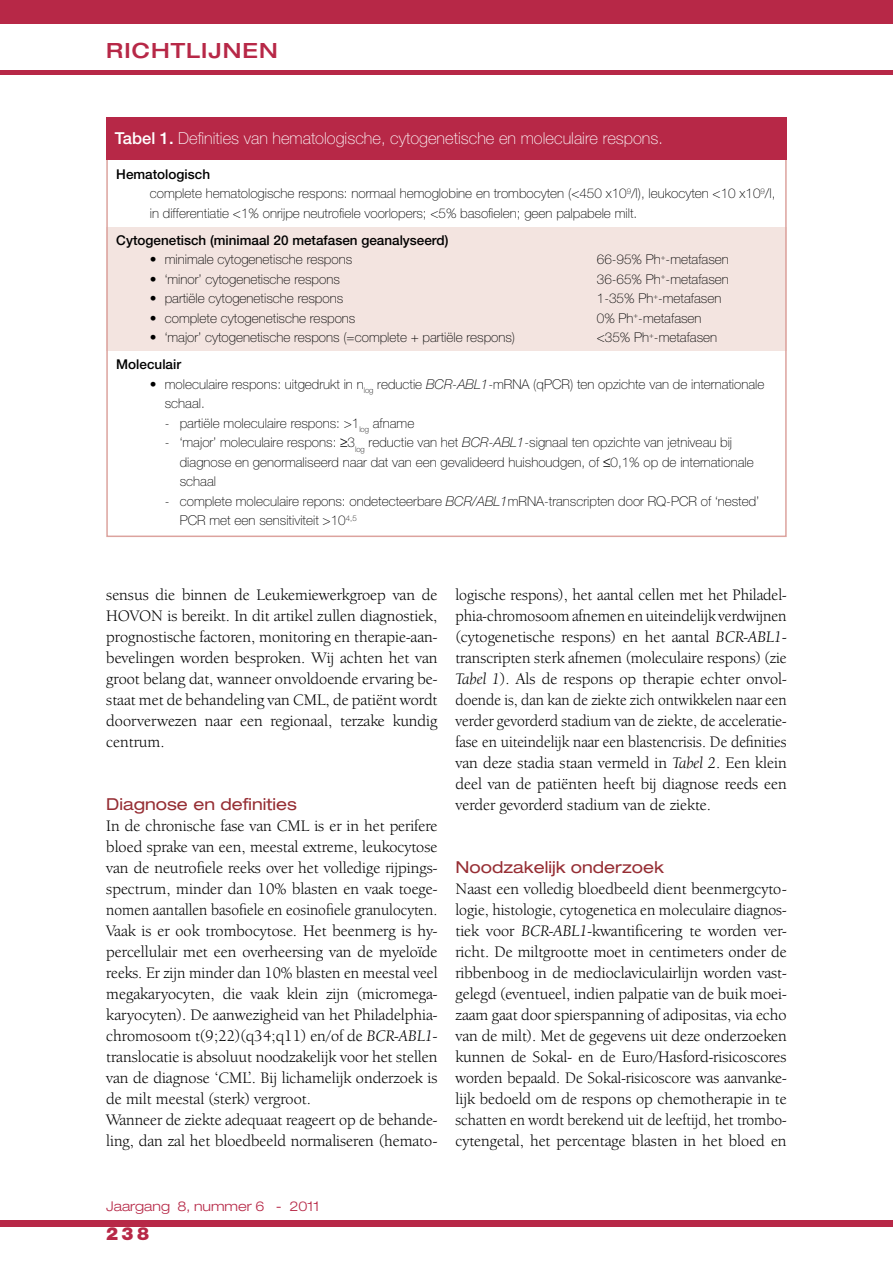
<style>
.page{position:relative;width:893px;height:1263px;background:#fff}
.page>*{position:absolute;margin:0;border:0;box-sizing:border-box;transform-origin:0 0}
.t1{font:500 expanded 21px "Helvetica Neue LT Std";letter-spacing:.05em;color:#b72847}
.t2{font:900 18px "Helvetica Neue LT Std";color:#b72847}
.t3{font:16.5px/21px "Berkeley Oldstyle IT Cby BT";color:#000;text-align:justify}
.t4{font:100 16.5px "Helvetica Neue LT Std";color:#fff}
.t5{font:expanded 16.5px "Helvetica Neue LT Std";color:#962e34}
.t6{font:100 13.5px/19.5px "Helvetica Neue LT Std";color:#000}
.t7{font:500 13.5px "Helvetica Neue LT Std";color:#000}
.t8{font:300 expanded 13.5px "Helvetica Neue LT Std";color:#b72847}
.s1{font-weight:500}
.s2{font-style:italic}
</style>
<div class="page">
<div style="left:0;top:0;width:893px;height:23px;background:#b72847"></div>
<div style="left:0;top:1220px;width:893px;height:7px;background:#b72847"></div>
<hr style="left:0;top:70px;width:893px;height:4px;background:#b72847">
<div style="left:106px;top:228px;width:681px;height:123px;background:#f3e4e0"></div>
<div style="left:106px;top:117px;width:681px;height:42px;background:#b72847"></div>
<p class="t1" style="left:106px;top:37px;width:173px">RICHTLIJNEN</p>
<p class="t4" style="left:115px;top:129px;width:550px"><span class="s1">Tabel 1.</span> Definities van hematologische, cytogenetische en moleculaire respons.</p>
<p class="t6" style="left:150px;top:164px;width:627px;text-indent:-33px"><span class="s1">Hematologisch<br></span>complete hematologische respons: normaal hemoglobine en trombocyten (&lt;450 x10<sup>9</sup>/l), leukocyten &lt;10 x10<sup>9</sup>/l, in differentiatie &lt;1% onrijpe neutrofiele voorlopers; &lt;5% basofielen; geen palpabele milt.</p>
<p class="t7" style="left:116px;top:232px;width:334px">Cytogenetisch (minimaal 20 metafasen geanalyseerd)</p>
<p class="t6" style="left:150px;top:249px;width:204px">• minimale cytogenetische respons</p>
<p class="t6" style="left:597px;top:249px;width:134px">66-95% Ph<sup>+</sup>-metafasen</p>
<p class="t6" style="left:150px;top:269px;width:192px">• ‘minor’ cytogenetische respons</p>
<p class="t6" style="left:597px;top:269px;width:134px">36-65% Ph<sup>+</sup>-metafasen</p>
<p class="t6" style="left:150px;top:288px;width:195px">• partiële cytogenetische respons</p>
<p class="t6" style="left:597px;top:288px;width:126px">1-35% Ph<sup>+</sup>-metafasen</p>
<p class="t6" style="left:150px;top:308px;width:207px">• complete cytogenetische respons</p>
<p class="t6" style="left:597px;top:308px;width:106px">0% Ph<sup>+</sup>-metafasen</p>
<p class="t6" style="left:150px;top:327px;width:367px">• ‘major’ cytogenetische respons (=complete + partiële respons)</p>
<p class="t6" style="left:597px;top:327px;width:122px">&lt;35% Ph<sup>+</sup>-metafasen</p>
<p class="t7" style="left:116px;top:356px;width:66px">Moleculair</p>
<p class="t6" style="left:165px;top:374px;width:601px;text-indent:-15px">• moleculaire respons: uitgedrukt in n<sub>log</sub> reductie <span class="s2">BCR-ABL1</span>-mRNA (qPCR) ten opzichte van de internationale schaal.</p>
<p class="t6" style="left:165px;top:413px;width:251px">- partiële moleculaire respons: &gt;1<sub>log</sub> afname</p>
<p class="t6" style="left:180px;top:432px;width:575px;text-indent:-15px">- ‘major’ moleculaire respons: ≥3<sub>log</sub> reductie van het <span class="s2">BCR-ABL1</span>-signaal ten opzichte van jetniveau bij diagnose en genormaliseerd naar dat van een gevalideerd huishoudgen, of ≤0,1% op de internationale schaal</p>
<p class="t6" style="left:180px;top:491px;width:581px;text-indent:-15px">- complete moleculaire repons: ondetecteerbare <span class="s2">BCR/ABL1</span>mRNA-transcripten door RQ-PCR of ‘nested’<br>PCR met een sensitiviteit &gt;10<sup>4,5</sup></p>
<p class="t3" style="left:106px;top:584px;width:333px">sensus die binnen de Leukemiewerkgroep van de HOVON is bereikt. In dit artikel zullen diagnostiek, prognostische factoren, monitoring en therapie-aan&shy;bevelingen worden besproken. Wij achten het van groot belang dat, wanneer onvoldoende ervaring be&shy;staat met de behandeling van CML, de patiënt wordt doorverwezen naar een regionaal, terzake kundig centrum.</p>
<p class="t5" style="left:106px;top:794px;width:192px">Diagnose en definities</p>
<p class="t3" style="left:106px;top:815px;width:333px;text-align:left">In de chronische fase van CML is er in het perifere bloed sprake van een, meestal extreme, leukocytose van de neutrofiele reeks over het volledige rijpings&shy;spectrum, minder dan 10% blasten en vaak toege&shy;nomen aantallen basofiele en eosinofiele granulocyten.<br>Vaak is er ook trombocytose. Het beenmerg is hy&shy;percellulair met een overheersing van de myeloïde reeks. Er zijn minder dan 10% blasten en meestal veel megakaryocyten, die vaak klein zijn (micromega&shy;karyocyten). De aanwezigheid van het Philadelphia&shy;chromosoom t(9;22)(q34;q11) en/of de <span class="s2">BCR-ABL1</span>- translocatie is absoluut noodzakelijk voor het stellen van de diagnose ‘CML’. Bij lichamelijk onderzoek is de milt meestal (sterk) vergroot.<br>Wanneer de ziekte adequaat reageert op de behande&shy;ling, dan zal het bloedbeeld normaliseren (hemato-</p>
<p class="t3" style="left:455px;top:584px;width:333px">logische respons), het aantal cellen met het Philadel&shy;phia-chromosoom afnemen en uiteindelijk verdwijnen (cytogenetische respons) en het aantal <span class="s2">BCR-ABL1</span>- transcripten sterk afnemen (moleculaire respons) (zie <span class="s2">Tabel 1</span>). Als de respons op therapie echter onvol&shy;doende is, dan kan de ziekte zich ontwikkelen naar een verder gevorderd stadium van de ziekte, de acceleratie&shy;fase en uiteindelijk naar een blastencrisis. De definities van deze stadia staan vermeld in <span class="s2">Tabel 2</span>. Een klein deel van de patiënten heeft bij diagnose reeds een verder gevorderd stadium van de ziekte.</p>
<p class="t5" style="left:455px;top:857px;width:210px">Noodzakelijk onderzoek</p>
<p class="t3" style="left:455px;top:878px;width:333px">Naast een volledig bloedbeeld dient beenmergcyto&shy;logie, histologie, cytogenetica en moleculaire diagnos&shy;tiek voor <span class="s2">BCR-ABL1</span>-kwantificering te worden ver&shy;richt. De miltgrootte moet in centimeters onder de ribbenboog in de medioclaviculairlijn worden vast&shy;gelegd (eventueel, indien palpatie van de buik moei&shy;zaam gaat door spierspanning of adipositas, via echo van de milt). Met de gegevens uit deze onderzoeken kunnen de Sokal- en de Euro/Hasford-risicoscores worden bepaald. De Sokal-risicoscore was aanvanke&shy;lijk bedoeld om de respons op chemotherapie in te schatten en wordt berekend uit de leeftijd, het trombo&shy;cytengetal, het percentage blasten in het bloed en</p>
<p class="t8" style="left:106px;top:1198px;width:215px">Jaargang 8, nummer 6 - 2011</p>
<p class="t2" style="left:106px;top:1222px;width:44px">238</p>
</div>
